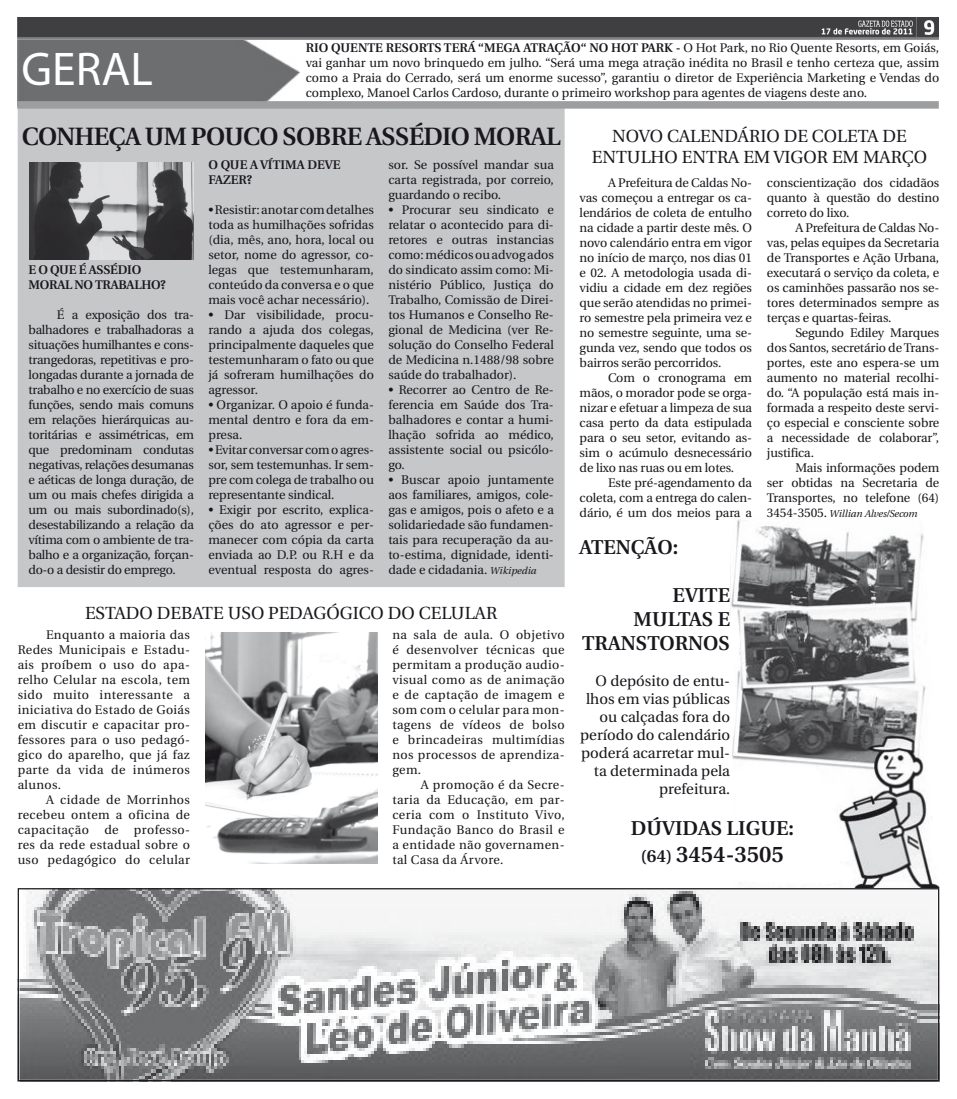
<style>
.page{position:relative;width:957px;height:1099px;background:#fff}
.page>*{position:absolute;margin:0;border:0;box-sizing:border-box;transform-origin:0 0}
.t1{font:47.5px "Myriad Pro";color:#fff}
.Corpo_de_Texto{font:600 25px "Utopia";letter-spacing:-.03em;color:#1a171c}
.Corpo_de_Texto-2{font:600 22.5px "Utopia";color:#1a171c}
.Corpo_de_Texto-3{font:600 20px/24px "Utopia";color:#1a171c;text-align:right}
.Corpo_de_Texto-4{font:17.5px "Utopia";color:#1a171c}
.Corpo_de_Texto-5{font:15px/18px "Utopia";color:#1a171c;text-align:right}
.Corpo_de_Texto-6{font:12.5px/15px "Utopia";color:#1a171c;text-align:justify}
.Corpo_de_Texto-7{font:600 12.5px "Utopia";letter-spacing:-.02em;color:#1a171c}
.Corpo_de_Texto-8{font:600 12.5px/15px "Utopia";color:#1a171c}
.t2{font:italic 10px "Utopia";letter-spacing:-.01em;color:#1a171c}
.s1{font-weight:600}
.s2{font-style:italic;font-size:10px}
.s3{font-style:normal;font-size:12.5px}
.s4{font-size:17.5px}
</style>
<div class="page">
<div style="left:18px;top:107px;width:546px;height:480px;background:#c6c7c9"></div>
<img style="left:29px;top:162px;width:164px;height:98px">
<img style="left:730px;top:519px;width:209px;height:369px">
<img style="left:17px;top:40px;width:283px;height:61px">
<div style="left:17px;top:101px;width:922px;height:8px;background:#9d9ea0"></div>
<img style="left:17px;top:18px;width:922px;height:22px">
<img style="left:20px;top:890px;width:917px;height:189px">
<div style="left:18px;top:888px;width:921px;height:193px;border:1px solid #1a171c"></div>
<img style="left:205px;top:632px;width:172px;height:231px">
<p class="t1" style="left:22px;top:40px;width:133px">GERAL</p>
<p class="Corpo_de_Texto-6" style="left:306px;top:41px;width:635px"><span class="s1">RIO QUENTE RESORTS TERÁ “MEGA ATRAÇÃO“ NO HOT PARK -</span> O Hot Park, no Rio Quente Resorts, em Goiás, vai ganhar um novo brinquedo em julho. “Será uma mega atração inédita no Brasil e tenho certeza que, assim como a Praia do Cerrado, será um enorme sucesso”, garantiu o diretor de Experiência Marketing e Vendas do complexo, Manoel Carlos Cardoso, durante o primeiro workshop para agentes de viagens deste ano.</p>
<p class="Corpo_de_Texto" style="left:22px;top:122px;width:540px">CONHEÇA UM POUCO SOBRE ASSÉDIO MORAL</p>
<p class="Corpo_de_Texto-7" style="left:28px;top:263px;width:114px">E O QUE É ASSÉDIO</p>
<p class="Corpo_de_Texto-7" style="left:28px;top:278px;width:139px">MORAL NO TRABALHO?</p>
<p class="Corpo_de_Texto-6" style="left:28px;top:308px;width:167px;text-indent:28px">É a exposição dos tra&shy;balhadores e trabalhadoras a situações humilhantes e cons&shy;trangedoras, repetitivas e pro&shy;longadas durante a jornada de trabalho e no exercício de suas funções, sendo mais comuns em relações hierárquicas au&shy;toritárias e assimétricas, em que predominam condutas negativas, relações desumanas e aéticas de longa duração, de um ou mais chefes dirigida a um ou mais subordinado(s), desestabilizando a relação da vítima com o ambiente de tra&shy;balho e a organização, forçan&shy;do-o a desistir do emprego.</p>
<p class="Corpo_de_Texto-8" style="left:208px;top:158px;width:134px">O QUE A VÍTIMA DEVE<br>FAZER?</p>
<p class="Corpo_de_Texto-6" style="left:208px;top:203px;width:167px">• Resistir: anotar com detalhes toda as humilhações sofridas (dia, mês, ano, hora, local ou setor, nome do agressor, co&shy;legas que testemunharam, conteúdo da conversa e o que mais você achar necessário).</p>
<p class="Corpo_de_Texto-6" style="left:208px;top:308px;width:167px">• Dar visibilidade, procu&shy;rando a ajuda dos colegas, principalmente daqueles que testemunharam o fato ou que já sofreram humilhações do agressor.</p>
<p class="Corpo_de_Texto-6" style="left:208px;top:398px;width:167px">• Organizar. O apoio é funda&shy;mental dentro e fora da em&shy;presa.</p>
<p class="Corpo_de_Texto-6" style="left:208px;top:443px;width:167px">• Evitar conversar com o agres&shy;sor, sem testemunhas. Ir sem&shy;pre com colega de trabalho ou representante sindical.</p>
<p class="Corpo_de_Texto-6" style="left:208px;top:503px;width:167px">• Exigir por escrito, explica&shy;ções do ato agressor e per&shy;manecer com cópia da carta enviada ao D.P. ou R.H e da eventual resposta do agres-</p>
<p class="Corpo_de_Texto-6" style="left:388px;top:158px;width:167px">sor. Se possível mandar sua carta registrada, por correio, guardando o recibo.</p>
<p class="Corpo_de_Texto-6" style="left:388px;top:203px;width:167px">• Procurar seu sindicato e relatar o acontecido para di&shy;retores e outras instancias como: médicos ou advog ados do sindicato assim como: Mi&shy;nistério Público, Justiça do Trabalho, Comissão de Direi&shy;tos Humanos e Conselho Re&shy;gional de Medicina (ver Re&shy;solução do Conselho Federal de Medicina n.1488/98 sobre saúde do trabalhador).</p>
<p class="Corpo_de_Texto-6" style="left:388px;top:383px;width:167px">• Recorrer ao Centro de Re&shy;ferencia em Saúde dos Tra&shy;balhadores e contar a humi&shy;lhação sofrida ao médico, assistente social ou psicólo&shy;go.</p>
<p class="Corpo_de_Texto-6" style="left:388px;top:473px;width:167px">• Buscar apoio juntamente aos familiares, amigos, cole&shy;gas e amigos, pois o afeto e a solidariedade são fundamen&shy;tais para recuperação da au&shy;to-estima, dignidade, identi&shy;dade e cidadania. <span class="s2">Wikipedia</span></p>
<p class="Corpo_de_Texto-4" style="left:85px;top:603px;width:414px">ESTADO DEBATE USO PEDAGÓGICO DO CELULAR</p>
<p class="Corpo_de_Texto-6" style="left:18px;top:627px;width:174px;text-indent:28px">Enquanto a maioria das Redes Municipais e Estadu&shy;ais proíbem o uso do apa&shy;relho Celular na escola, tem sido muito interessante a iniciativa do Estado de Goiás em discutir e capacitar pro&shy;fessores para o uso pedagó&shy;gico do aparelho, que já faz parte da vida de inúmeros alunos.</p>
<p class="Corpo_de_Texto-6" style="left:18px;top:792px;width:174px;text-indent:28px">A cidade de Morrinhos recebeu ontem a oficina de capacitação de professo&shy;res da rede estadual sobre o uso pedagógico do celular</p>
<p class="Corpo_de_Texto-6" style="left:392px;top:627px;width:174px">na sala de aula. O objetivo é desenvolver técnicas que permitam a produção audio&shy;visual como as de animação e de captação de imagem e som com o celular para mon&shy;tagens de vídeos de bolso e brincadeiras multimídias nos processos de aprendiza&shy;gem.</p>
<p class="Corpo_de_Texto-6" style="left:392px;top:777px;width:174px;text-indent:28px">A promoção é da Secre&shy;taria da Educação, em par&shy;ceria com o Instituto Vivo, Fundação Banco do Brasil e a entidade não governamen&shy;tal Casa da Árvore.</p>
<p class="Corpo_de_Texto-4" style="left:612px;top:126px;width:296px">NOVO CALENDÁRIO DE COLETA DE</p>
<p class="Corpo_de_Texto-4" style="left:592px;top:147px;width:337px">ENTULHO ENTRA EM VIGOR EM MARÇO</p>
<p class="Corpo_de_Texto-6" style="left:579px;top:175px;width:174px;text-indent:28px">A Prefeitura de Caldas No&shy;vas começou a entregar os ca&shy;lendários de coleta de entulho na cidade a partir deste mês. O novo calendário entra em vigor no início de março, nos dias 01 e 02. A metodologia usada di&shy;vidiu a cidade em dez regiões que serão atendidas no primei&shy;ro semestre pela primeira vez e no semestre seguinte, uma se&shy;gunda vez, sendo que todos os bairros serão percorridos.</p>
<p class="Corpo_de_Texto-6" style="left:579px;top:370px;width:174px;text-indent:28px">Com o cronograma em mãos, o morador pode se orga&shy;nizar e efetuar a limpeza de sua casa perto da data estipulada para o seu setor, evitando as&shy;sim o acúmulo desnecessário de lixo nas ruas ou em lotes.</p>
<p class="Corpo_de_Texto-6" style="left:579px;top:475px;width:174px;text-indent:28px">Este pré-agendamento da coleta, com a entrega do calen&shy;dário, é um dos meios para a</p>
<p class="Corpo_de_Texto-6" style="left:767px;top:175px;width:174px">conscientização dos cidadãos quanto à questão do destino correto do lixo.</p>
<p class="Corpo_de_Texto-6" style="left:767px;top:220px;width:174px;text-indent:28px">A Prefeitura de Caldas No&shy;vas, pelas equipes da Secretaria de Transportes e Ação Urbana, executará o serviço da coleta, e os caminhões passarão nos se&shy;tores determinados sempre as terças e quartas-feiras.</p>
<p class="Corpo_de_Texto-6" style="left:767px;top:325px;width:174px;text-indent:28px">Segundo Ediley Marques dos Santos, secretário de Trans&shy;portes, este ano espera-se um aumento no material recolhi&shy;do. “A população está mais in&shy;formada a respeito deste servi&shy;ço especial e consciente sobre a necessidade de colaborar”, justifica.</p>
<p class="Corpo_de_Texto-6" style="left:767px;top:460px;width:174px;text-indent:28px">Mais informações podem ser obtidas na Secretaria de Transportes, no telefone (64)</p>
<p class="t2" style="left:767px;top:508px;width:152px"><span class="s3">3454-3505.</span> Willian Alves/Secom</p>
<p class="Corpo_de_Texto-3" style="left:579px;top:535px;width:100px">ATENÇÃO:</p>
<p class="Corpo_de_Texto-3" style="left:672px;top:583px;width:59px">EVITE</p>
<p class="Corpo_de_Texto-3" style="left:582px;top:607px;width:150px">MULTAS E<br>TRANSTORNOS</p>
<p class="Corpo_de_Texto-5" style="left:580px;top:672px;width:151px">O depósito de entu&shy;lhos em vias públicas ou calçadas fora do período do calendário poderá acarretar mul&shy;ta determinada pela prefeitura.</p>
<p class="Corpo_de_Texto-3" style="left:631px;top:816px;width:164px">DÚVIDAS LIGUE:</p>
<p class="Corpo_de_Texto-2" style="left:640px;top:842px;width:145px"><span class="s4">(64)</span> 3454-3505</p>
</div>
